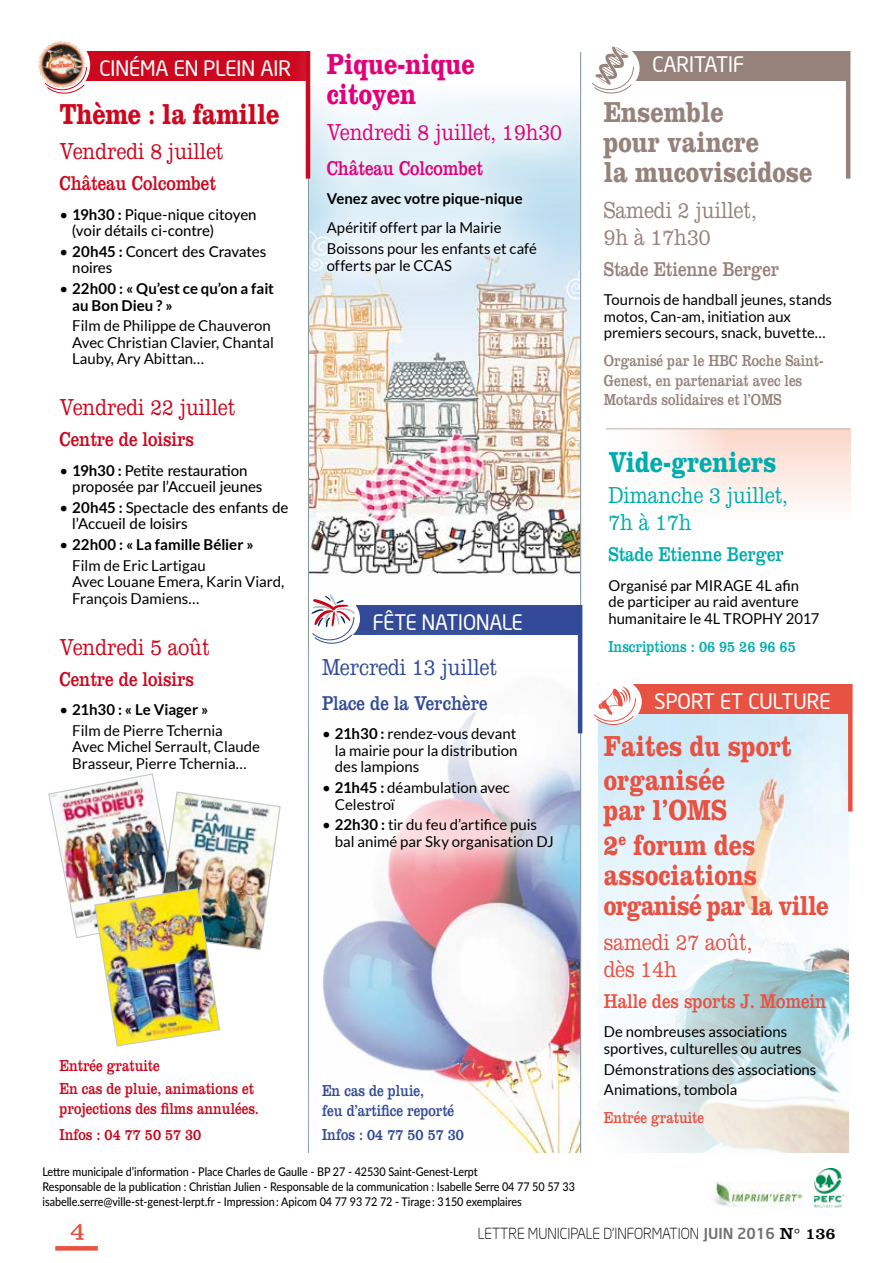
<style>
.page{position:relative;width:893px;height:1263px;background:#fff}
.page>*{position:absolute;margin:0;border:0;box-sizing:border-box;transform-origin:0 0}
.t1{font:700 30px/34.2px "Clarendon";color:#e85242;scale:.8 1}
.t2{font:700 30px/30px "Clarendon";color:#96827b;scale:.8 1}
.t3{font:700 30px/30px "Clarendon";color:#e2007a;scale:.8 1}
.t4{font:700 30px "Clarendon";letter-spacing:-.01em;color:#cd071e;scale:.8 1}
.t5{font:700 30px "Clarendon";color:#00adae;scale:.8 1}
.t6{font:700 28.5px "Clarendon";letter-spacing:-.03em;color:#e85242;scale:.8 1}
.t7{font:300 24px "Clarendon";color:#cd071e;scale:.8 1}
.t8{font:300 24px/27px "Clarendon";color:#96827b;scale:.8 1}
.t9{font:300 24px/27px "Clarendon";color:#00adae;scale:.8 1}
.t10{font:300 24px "Clarendon";color:#e2007a;scale:.8 1}
.t11{font:300 24px/27px "Clarendon";color:#e85242;scale:.8 1}
.t12{font:300 24px "Clarendon";color:#324a97;scale:.8 1}
.t13{font:21px "Neo Sans Intel";color:#fff}
.t14{font:20.85px "Clarendon";color:#cd071e;scale:.81 1}
.t15{font:20.85px "Clarendon";color:#e85242;scale:.81 1}
.t16{font:20.85px "Clarendon";color:#96827b;scale:.81 1}
.t17{font:20.85px "Clarendon";color:#00adae;scale:.81 1}
.t18{font:20.85px "Clarendon";color:#324a97;scale:.81 1}
.t19{font:20.85px "Clarendon";color:#e2007a;scale:.81 1}
.t20{font:16.5px/23.7px "Clarendon";color:#cd071e;scale:.8 1}
.t21{font:16.5px/19.5px "Clarendon";color:#96827b;scale:.8 1}
.t22{font:16.5px/19.5px "Clarendon";color:#324a97;scale:.8 1}
.t23{font:16.5px "Clarendon";color:#00adae;scale:.8 1}
.t24{font:16.5px "Clarendon";color:#e85242;scale:.8 1}
.t25{font:15px/16.5px "Lato";color:#000}
.t26{font:500 15px/16.5px "Lato";color:#000}
.t27{font:700 15px/16.5px "Lato";color:#000}
.t28{font:300 15px "Neo Sans Intel";color:#000}
.t29{font:500 12px/15px "Lato";letter-spacing:-.005em;color:#000;scale:.9 1}
.s1{font-weight:400}
.s2{font-weight:700}
.s3{font-family:"Neo Sans";font-weight:500;color:#707172}
.s4{font-family:"Clarendon";font-weight:400;font-size:16.5px}
</style>
<div class="page">
<svg style="left:606px;top:429px;width:244px;height:75px"></svg>
<img style="left:310px;top:307px;width:270px;height:269px">
<img style="left:598px;top:714px;width:250px;height:439px">
<div style="left:48px;top:51px;width:260px;height:30px;background:#cd071e"></div>
<div style="left:32px;top:36px;width:58px;height:58px;background:#fff;border-radius:50%"></div>
<svg style="left:71px;top:1224px;width:13px;height:16px"></svg>
<svg style="left:55px;top:1246px;width:43px;height:4px"></svg>
<svg style="left:302px;top:51px;width:280px;height:256px"></svg>
<div style="left:605px;top:51px;width:244px;height:30px;background:#96827b"></div>
<hr style="left:846px;top:51px;width:4px;height:128px;background:#96827b">
<div style="left:600px;top:684px;width:251px;height:30px;background:#e85242"></div>
<div style="left:848px;top:684px;width:5px;height:127px;background:#e85242"></div>
<hr style="left:580px;top:52px;width:1px;height:1101px;background:#869c9f">
<hr style="left:308px;top:51px;width:1px;height:1102px;background:#869c9f">
<div style="left:328px;top:605px;width:250px;height:30px;background:#324a97"></div>
<hr style="left:578px;top:605px;width:4px;height:128px;background:#324a97">
<svg style="left:308px;top:624px;width:275px;height:529px"></svg>
<img style="left:38px;top:41px;width:50px;height:38px">
<svg style="left:44px;top:66px;width:43px;height:27px"></svg>
<img style="left:48px;top:773px;width:233px;height:274px">
<hr style="left:306px;top:51px;width:4px;height:128px;background:#cd071e">
<hr style="left:606px;top:428px;width:244px;height:1px;background:#bcb1a5">
<img style="left:714px;top:1181px;width:89px;height:26px">
<img style="left:814px;top:1168px;width:30px;height:40px">
<div style="left:591px;top:45px;width:49px;height:46px;background:#fff;border-radius:50%"></div>
<div style="left:590px;top:678px;width:52px;height:47px;background:#fff;border-radius:50%"></div>
<div style="left:311px;top:595px;width:49px;height:46px;background:#fff;border-radius:50%"></div>
<svg style="left:311px;top:594px;width:44px;height:49px"></svg>
<svg style="left:592px;top:46px;width:42px;height:47px"></svg>
<svg style="left:594px;top:686px;width:42px;height:39px"></svg>
<h3 class="t13" style="left:100px;top:55px;width:193px">CINÉMA EN PLEIN AIR</h3>
<h1 class="t4" style="left:60px;top:96px;width:276px">Thème : la famille</h1>
<h3 class="t7" style="left:60px;top:138px;width:206px">Vendredi 8 juillet</h3>
<h3 class="t14" style="left:60px;top:171px;width:195px">Château Colcombet</h3>
<p class="t26" style="left:72px;top:205px;width:186px;text-indent:-13px"><span class="s1">•</span> <span class="s2">19h30 :</span> Pique-nique citoyen (voir détails ci-contre)</p>
<p class="t26" style="left:72px;top:243px;width:196px;text-indent:-13px"><span class="s1">•</span> <span class="s2">20h45 :</span> Concert des Cravates noires</p>
<p class="t27" style="left:72px;top:280px;width:203px;text-indent:-13px"><span class="s1">•</span> 22h00 : « Qu’est ce qu’on a fait au Bon Dieu ? »</p>
<p class="t25" style="left:72px;top:318px;width:203px">Film de Philippe de Chauveron<br>Avec Christian Clavier, Chantal<br>Lauby, Ary Abittan…</p>
<h3 class="t7" style="left:60px;top:393px;width:221px">Vendredi 22 juillet</h3>
<h3 class="t14" style="left:60px;top:427px;width:167px">Centre de loisirs</h3>
<p class="t26" style="left:72px;top:461px;width:192px;text-indent:-13px"><span class="s1">•</span> <span class="s2">19h30 :</span> Petite restauration proposée par l’Accueil jeunes</p>
<p class="t26" style="left:72px;top:498px;width:218px;text-indent:-13px"><span class="s1">•</span> <span class="s2">20h45 :</span> Spectacle des enfants de l’Accueil de loisirs</p>
<p class="t27" style="left:72px;top:534px;width:183px;line-height:20.7px;text-indent:-13px"><span class="s1">•</span> 22h00 : « La famille Bélier »<br><span class="s1">Film de Eric Lartigau</span></p>
<p class="t25" style="left:72px;top:573px;width:214px">Avec Louane Emera, Karin Viard,<br>François Damiens…</p>
<h3 class="t7" style="left:60px;top:633px;width:189px">Vendredi 5 août</h3>
<h3 class="t14" style="left:60px;top:666px;width:167px">Centre de loisirs</h3>
<p class="t25" style="left:72px;top:699px;width:152px;line-height:20.7px;text-indent:-13px">• <span class="s2">21h30 : « Le Viager »<br></span>Film de Pierre Tchernia</p>
<p class="t25" style="left:72px;top:738px;width:189px">Avec Michel Serrault, Claude<br>Brasseur, Pierre Tchernia…</p>
<h1 class="t3" style="left:327px;top:49px;width:187px">Pique-nique citoyen</h1>
<h3 class="t10" style="left:327px;top:118px;width:296px">Vendredi 8 juillet, 19h30</h3>
<h3 class="t19" style="left:327px;top:156px;width:195px">Château Colcombet</h3>
<p class="t27" style="left:327px;top:190px;width:197px">Venez avec votre pique-nique</p>
<p class="t25" style="left:327px;top:218px;width:212px;line-height:20.7px">Apéritif offert par la Mairie<br>Boissons pour les enfants et café</p>
<p class="t25" style="left:327px;top:257px;width:127px">offerts par le CCAS</p>
<h3 class="t13" style="left:373px;top:610px;width:151px">FÊTE NATIONALE</h3>
<h3 class="t12" style="left:322px;top:653px;width:220px">Mercredi 13 juillet</h3>
<h3 class="t18" style="left:322px;top:691px;width:206px">Place de la Verchère</h3>
<p class="t25" style="left:335px;top:725px;width:184px;text-align:justify;text-indent:-13px">• <span class="s2">21h30 :</span> rendez-vous devant la mairie pour la distribution des lampions</p>
<p class="t25" style="left:335px;top:779px;width:177px;text-indent:-13px">• <span class="s2">21h45 :</span> déambulation avec<br>Celestroï</p>
<p class="t25" style="left:335px;top:816px;width:220px;text-indent:-13px">• <span class="s2">22h30 :</span> tir du feu d’artifice puis bal animé par Sky organisation DJ</p>
<p class="t20" style="left:60px;top:1053px;width:244px">Entrée gratuite<br>En cas de pluie, animations et</p>
<p class="t20" style="left:60px;top:1095px;width:251px;line-height:26.5px">projections des films annulées.<br>Infos : 04 77 50 57 30</p>
<p class="t22" style="left:322px;top:1081px;width:166px">En cas de pluie,<br>feu d’artifice reporté</p>
<p class="t22" style="left:322px;top:1124px;width:179px">Infos : 04 77 50 57 30</p>
<p class="t29" style="left:43px;top:1164px;width:593px">Lettre municipale d’information - Place Charles de Gaulle - BP 27 - 42530 Saint-Genest-Lerpt<br>Responsable de la publication : Christian Julien - Responsable de la communication : Isabelle Serre 04 77 50 57 33 isabelle.serre@ville-st-genest-lerpt.fr - Impression : Apicom 04 77 93 72 72 - Tirage : 3 150 exemplaires</p>
<h3 class="t13" style="left:652px;top:51px;width:93px">CARITATIF</h3>
<h1 class="t2" style="left:604px;top:97px;width:262px">Ensemble<br>pour vaincre<br>la mucoviscidose</h1>
<h3 class="t8" style="left:604px;top:196px;width:193px">Samedi 2 juillet,<br>9h à 17h30</h3>
<h3 class="t16" style="left:604px;top:257px;width:218px">Stade Etienne Berger</h3>
<p class="t25" style="left:604px;top:291px;width:230px">Tournois de handball jeunes, stands motos, Can-am, initiation aux premiers secours, snack, buvette…</p>
<p class="t21" style="left:604px;top:351px;width:276px">Organisé par le HBC Roche Saint-<br>Genest, en partenariat avec les<br>Motards solidaires et l’OMS</p>
<h1 class="t5" style="left:608px;top:444px;width:212px">Vide-greniers</h1>
<h3 class="t9" style="left:608px;top:482px;width:226px">Dimanche 3 juillet,<br>7h à 17h</h3>
<h3 class="t17" style="left:608px;top:542px;width:218px">Stade Etienne Berger</h3>
<p class="t25" style="left:608px;top:577px;width:213px">Organisé par MIRAGE 4L afin<br>de participer au raid aventure humanitaire le 4L TROPHY 2017</p>
<p class="t23" style="left:608px;top:637px;width:236px">Inscriptions : 06 95 26 96 65</p>
<h3 class="t13" style="left:654px;top:689px;width:178px">SPORT ET CULTURE</h3>
<h1 class="t1" style="left:604px;top:729px;width:236px">Faites du sport organisée</h1>
<h1 class="t1" style="left:604px;top:793px;width:191px">par l’OMS<br>2<sup>e</sup> forum des</h1>
<h1 class="t1" style="left:604px;top:857px;width:193px">associations</h1>
<h2 class="t6" style="left:604px;top:888px;width:283px">organisé par la ville</h2>
<h3 class="t11" style="left:604px;top:929px;width:187px">samedi 27 août, dès 14h</h3>
<h3 class="t15" style="left:604px;top:989px;width:276px">Halle des sports J. Momein</h3>
<p class="t25" style="left:604px;top:1023px;width:199px">De nombreuses associations sportives, culturelles ou autres</p>
<p class="t25" style="left:604px;top:1059px;width:214px;line-height:20.7px">Démonstrations des associations<br>Animations, tombola</p>
<p class="t24" style="left:604px;top:1108px;width:127px">Entrée gratuite</p>
<p class="t28" style="left:478px;top:1225px;width:359px">LETTRE MUNICIPALE D’INFORMATION <span class="s3">JUIN 2016</span> <span class="s4">N° 136</span></p>
</div>
